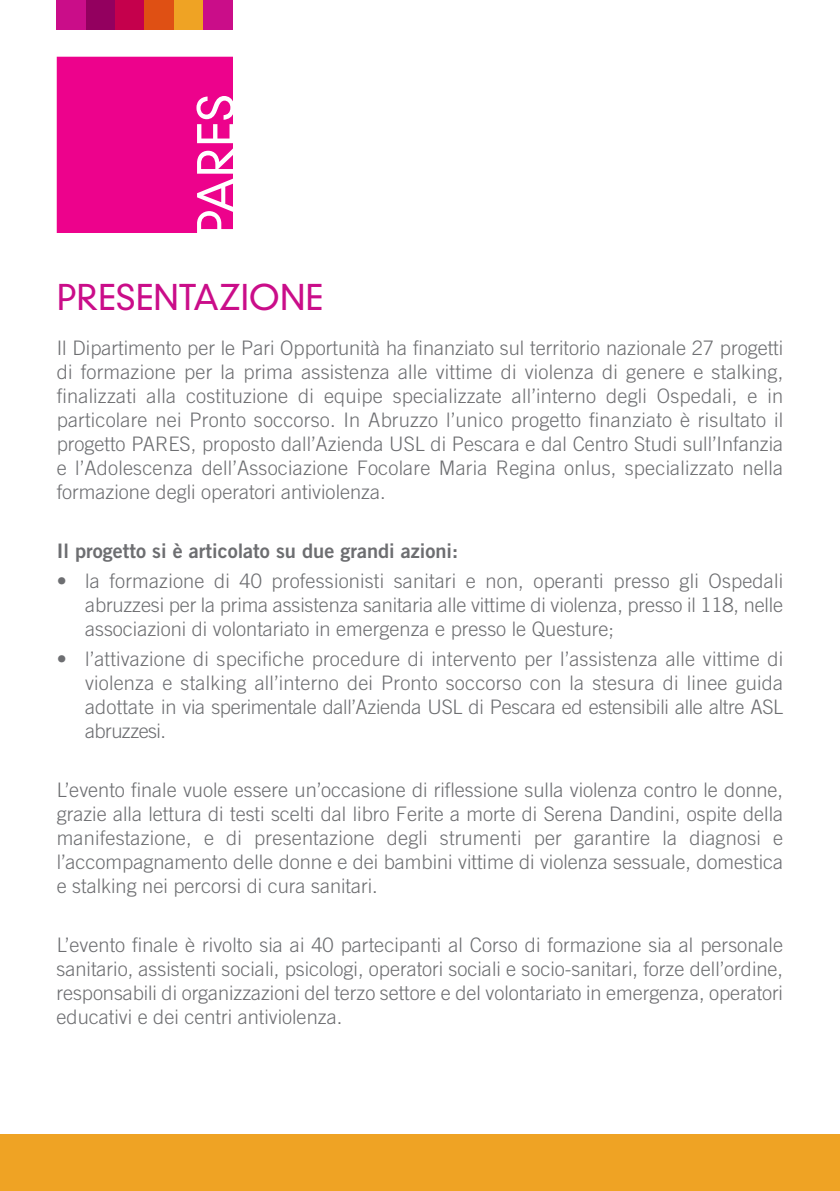
<style>
.page{position:relative;width:840px;height:1191px;background:#fff}
.page>*{position:absolute;margin:0;border:0;box-sizing:border-box;transform-origin:0 0}
.t1{font:300 34.4px "DIN Neuzeit Grotesk";color:#ca0d89}
.t2{font:300 20px/24px "Trade Gothic";color:#6d6e71;text-align:justify}
.t3{font:20px "Trade Gothic Bold Two";color:#6d6e71}
</style>
<div class="page">
<div style="left:57px;top:57px;width:175px;height:175px;background:#ed028c"></div>
<div style="left:86px;top:0;width:29px;height:29px;background:#93005f"></div>
<div style="left:57px;top:0;width:29px;height:29px;background:#ca0d89"></div>
<div style="left:115px;top:0;width:29px;height:29px;background:#c5004c"></div>
<div style="left:144px;top:0;width:30px;height:29px;background:#df5014"></div>
<div style="left:174px;top:0;width:29px;height:29px;background:#efa324"></div>
<div style="left:203px;top:0;width:29px;height:29px;background:#ca0d89"></div>
<div style="left:0;top:1134px;width:839px;height:57px;background:#efa324"></div>
<h1 class="t1" style="left:57px;top:283px;width:268px">PRESENTAZIONE</h1>
<p class="t2" style="left:57px;top:337px;width:727px">Il Dipartimento per le Pari Opportunità ha finanziato sul territorio nazionale 27 progetti di formazione per la prima assistenza alle vittime di violenza di genere e stalking, finalizzati alla costituzione di equipe specializzate all’interno degli Ospedali, e in particolare nei Pronto soccorso. In Abruzzo l’unico progetto finanziato è risultato il progetto PARES, proposto dall’Azienda USL di Pescara e dal Centro Studi sull’Infanzia e l’Adolescenza dell’Associazione Focolare Maria Regina onlus, specializzato nella formazione degli operatori antiviolenza.</p>
<p class="t3" style="left:57px;top:543px;width:402px">Il progetto si è articolato su due grandi azioni:</p>
<p class="t2" style="left:85px;top:570px;width:699px;text-indent:-28px">• la formazione di 40 professionisti sanitari e non, operanti presso gli Ospedali abruzzesi per la prima assistenza sanitaria alle vittime di violenza, presso il 118, nelle associazioni di volontariato in emergenza e presso le Questure;</p>
<p class="t2" style="left:85px;top:648px;width:699px;text-indent:-28px">• l’attivazione di specifiche procedure di intervento per l’assistenza alle vittime di violenza e stalking all’interno dei Pronto soccorso con la stesura di linee guida adottate in via sperimentale dall’Azienda USL di Pescara ed estensibili alle altre ASL abruzzesi.</p>
<p class="t2" style="left:57px;top:779px;width:727px">L’evento finale vuole essere un’occasione di riflessione sulla violenza contro le donne, grazie alla lettura di testi scelti dal libro Ferite a morte di Serena Dandini, ospite della manifestazione, e di presentazione degli strumenti per garantire la diagnosi e l’accompagnamento delle donne e dei bambini vittime di violenza sessuale, domestica e stalking nei percorsi di cura sanitari.</p>
<p class="t2" style="left:57px;top:935px;width:727px">L’evento finale è rivolto sia ai 40 partecipanti al Corso di formazione sia al personale sanitario, assistenti sociali, psicologi, operatori sociali e socio-sanitari, forze dell’ordine, responsabili di organizzazioni del terzo settore e del volontariato in emergenza, operatori educativi e dei centri antiviolenza.</p>
</div>
